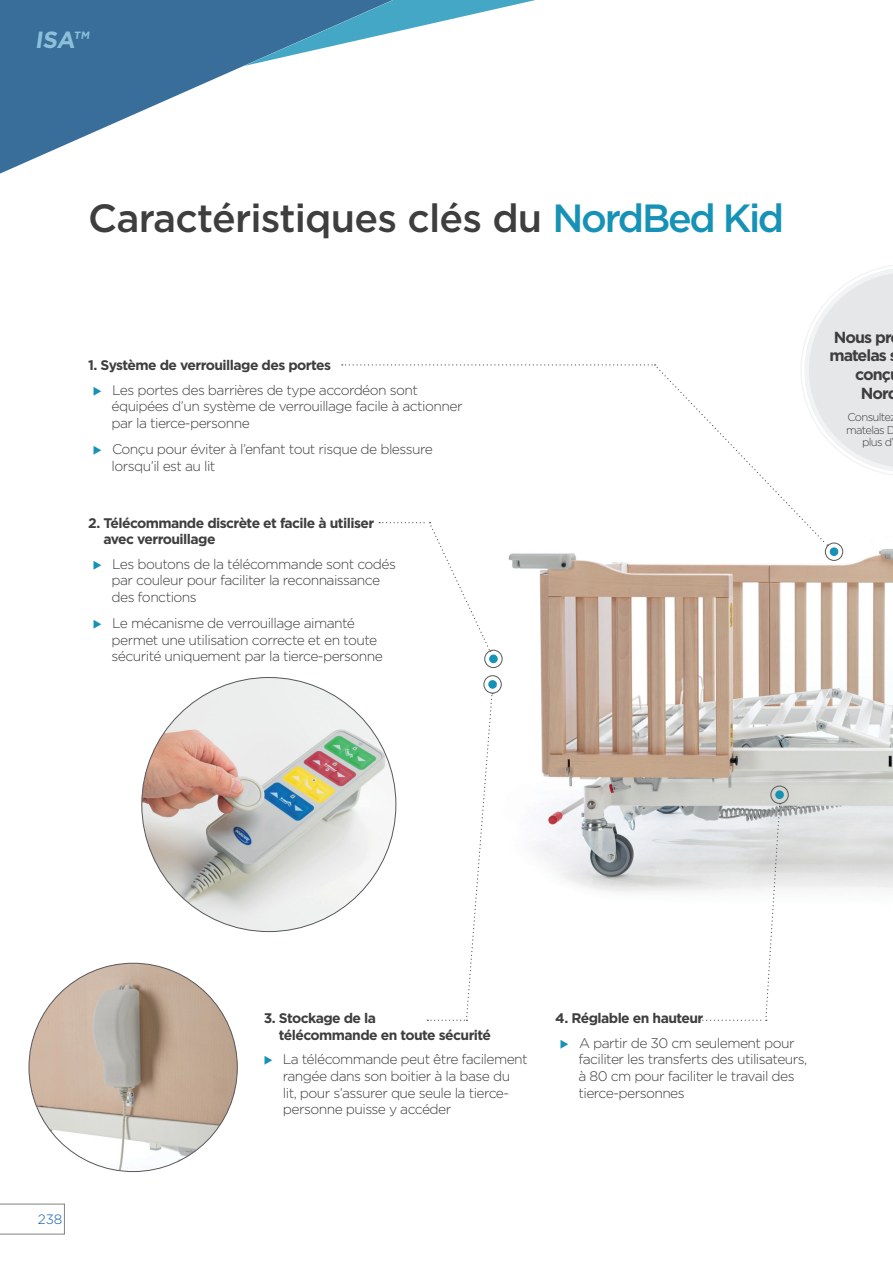
<style>
.page{position:relative;width:893px;height:1263px;background:#fff}
.page>*{position:absolute;margin:0;border:0;box-sizing:border-box;transform-origin:0 0}
.t1{font:500 39.3px "Gotham";letter-spacing:-.02em;color:#3e3e3f}
.t2{font:700 23.4px "Gotham";color:#8cc0d8}
.t3{font:700 16.05px "Gotham";letter-spacing:-.06em;color:#3e3e3f}
.t4{font:300 13.95px/16.6px "Gotham";letter-spacing:-.04em;color:#3e3e3f}
.t5{font:700 13.95px/16.6px "Gotham";letter-spacing:-.04em;color:#3e3e3f}
.t6{font:300 13.5px "Gotham";color:#115da9}
.t7{font:300 11.25px "Gotham";letter-spacing:-.06em;color:#3e3e3f}
.s1{color:#1692b7}
</style>
<div class="page">
<img style="left:484px;top:652px;width:409px;height:241px">
<div style="left:484px;top:650px;width:19px;height:18px;border:1px solid #57585a;border-radius:50%"></div>
<div style="left:489px;top:654px;width:9px;height:9px;background:#1692b7;border-radius:50%"></div>
<div style="left:483px;top:675px;width:19px;height:18px;border:1px solid #57585a;border-radius:50%"></div>
<div style="left:488px;top:680px;width:9px;height:9px;background:#1692b7;border-radius:50%"></div>
<svg style="left:427px;top:693px;width:66px;height:328px"></svg>
<div style="left:770px;top:786px;width:19px;height:18px;border:1px solid #57585a;border-radius:50%"></div>
<div style="left:775px;top:790px;width:9px;height:9px;background:#1692b7;border-radius:50%"></div>
<svg style="left:342px;top:265px;width:551px;height:387px"></svg>
<img style="left:142px;top:677px;width:254px;height:254px;border-radius:127px">
<img style="left:29px;top:963px;width:208px;height:208px;border-radius:104px">
<svg style="left:699px;top:803px;width:82px;height:218px"></svg>
<svg style="left:0;top:66px;width:243px;height:108px"></svg>
<svg style="left:0;top:0;width:536px;height:66px;fill:#396e9a"></svg>
<svg style="left:0;top:1204px;width:65px;height:30px"></svg>
<p class="t2" style="left:35px;top:24px;width:59px">ISA™</p>
<p class="t1" style="left:88px;top:192px;width:697px">Caractéristiques clés du <span class="s1">NordBed Kid</span></p>
<p class="t5" style="left:88px;top:357px;width:244px">1. Système de verrouillage des portes</p>
<p class="t4" style="left:111px;top:381px;width:353px;text-indent:-19px"><span class="s1">◆</span> Les portes des barrières de type accordéon sont équipées d’un système de verrouillage facile à actionner par la tierce-personne</p>
<p class="t4" style="left:111px;top:440px;width:323px;text-indent:-19px"><span class="s1">◆</span> Conçu pour éviter à l’enfant tout risque de blessure lorsqu’il est au lit</p>
<p class="t5" style="left:103px;top:514px;width:272px;text-indent:-15px">2. Télécommande discrète et facile à utiliser avec verrouillage</p>
<p class="t4" style="left:111px;top:555px;width:286px;text-indent:-19px"><span class="s1">◆</span> Les boutons de la télécommande sont codés par couleur pour faciliter la reconnaissance des fonctions</p>
<p class="t4" style="left:111px;top:614px;width:273px;text-indent:-19px"><span class="s1">◆</span> Le mécanisme de verrouillage aimanté permet une utilisation correcte et en toute sécurité uniquement par la tierce-personne</p>
<p class="t3" style="left:834px;top:326px;width:59px">Nous pr</p>
<p class="t3" style="left:829px;top:345px;width:59px">matelas</p>
<p class="t3" style="left:855px;top:364px;width:37px">conç</p>
<p class="t3" style="left:861px;top:382px;width:30px">Nor</p>
<p class="t7" style="left:847px;top:410px;width:45px">Consulte</p>
<p class="t7" style="left:846px;top:422px;width:51px">matelas D</p>
<p class="t7" style="left:862px;top:435px;width:33px">plus d’</p>
<p class="t6" style="left:38px;top:1211px;width:26px">238</p>
<p class="t5" style="left:279px;top:1010px;width:214px;text-indent:-15px">3. Stockage de la<br>télécommande en toute sécurité</p>
<p class="t4" style="left:283px;top:1050px;width:246px;text-indent:-19px"><span class="s1">◆</span> La télécommande peut être facilement rangée dans son boitier à la base du<br>lit, pour s’assurer que seule la tierce&shy;personne puisse y accéder</p>
<p class="t5" style="left:555px;top:1010px;width:150px">4. Réglable en hauteur</p>
<p class="t4" style="left:578px;top:1034px;width:230px;text-indent:-19px"><span class="s1">◆</span> A partir de 30 cm seulement pour faciliter les transferts des utilisateurs, à 80 cm pour faciliter le travail des tierce-personnes</p>
</div>
